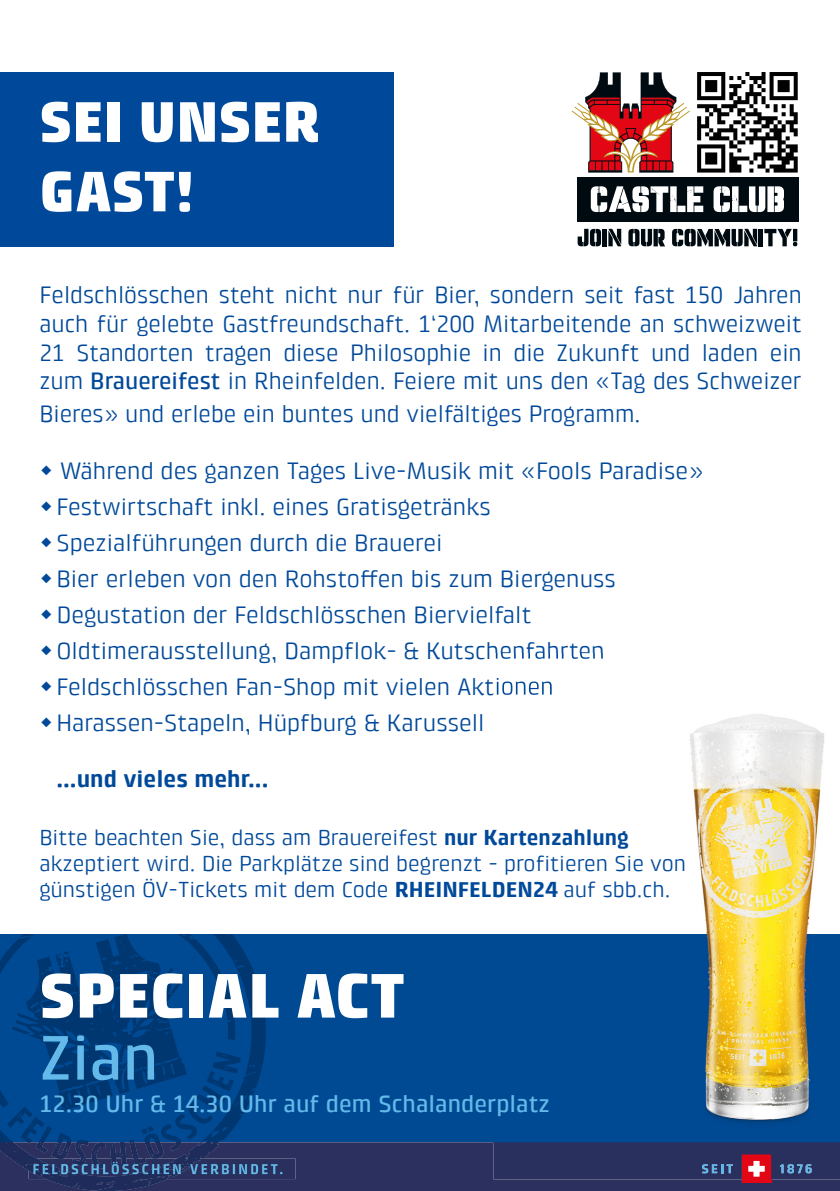
<style>
.page{position:relative;width:840px;height:1191px;background:#fff}
.page>*{position:absolute;margin:0;border:0;box-sizing:border-box;transform-origin:0 0}
.t1{font:900 64px "Klint Pro";color:#fff}
.t2{font:500 64px "Klint Pro";color:#63b9e9}
.t3{font:900 58px/69.6px "Klint Pro";color:#fff}
.t4{font:24px/36px "Klint Pro";color:#00499a;text-align:justify}
.t5{font:500 24px "Klint Pro";color:#63b9e9}
.t6{font:700 24px "Klint Pro";color:#00499a}
.t7{font:22px/26px "Klint Pro";color:#00499a}
.s1{font-weight:500}
.s2{font-weight:700}
</style>
<div class="page">
<div style="left:0;top:72px;width:393px;height:174px;background:#00499a"></div>
<div style="left:0;top:934px;width:839px;height:208px;background:#004a94"></div>
<svg style="left:0;top:934px;width:266px;height:208px"></svg>
<div style="left:219px;top:1142px;width:620px;height:49px;background:#2b305e"></div>
<svg style="left:0;top:1142px;width:219px;height:49px;background:#28315f"></svg>
<img style="left:203px;top:1158px;width:92px;height:21px">
<img style="left:28px;top:1158px;width:175px;height:21px">
<div style="left:741px;top:1154px;width:29px;height:28px;background:#e30614"></div>
<img style="left:493px;top:683px;width:346px;height:496px">
<img style="left:495px;top:653px;width:108px;height:6px">
<img style="left:493px;top:678px;width:58px;height:20px">
<img style="left:741px;top:1154px;width:29px;height:25px">
<img style="left:748px;top:1160px;width:16px;height:16px">
<svg style="left:779px;top:1164px;width:32px;height:9px"></svg>
<svg style="left:701px;top:1164px;width:31px;height:9px"></svg>
<svg style="left:577px;top:229px;width:23px;height:17px"></svg>
<hr style="left:602px;top:229px;width:4px;height:17px;background:#000b11">
<svg style="left:608px;top:229px;width:13px;height:17px"></svg>
<svg style="left:628px;top:229px;width:36px;height:17px"></svg>
<svg style="left:672px;top:229px;width:84px;height:17px"></svg>
<hr style="left:758px;top:229px;width:4px;height:17px;background:#000b11">
<svg style="left:764px;top:229px;width:32px;height:17px"></svg>
<svg style="left:571px;top:72px;width:118px;height:101px"></svg>
<div style="left:576px;top:177px;width:221px;height:44px;background:#000b11"></div>
<svg style="left:590px;top:186px;width:113px;height:26px"></svg>
<svg style="left:713px;top:186px;width:70px;height:26px"></svg>
<svg style="left:697px;top:72px;width:100px;height:101px"></svg>
<h2 class="t3" style="left:39px;top:88px;width:282px">SEI UNSER<br>GAST!</h2>
<p class="t4" style="left:39px;top:280px;width:763px;line-height:28.8px">Feldschlösschen steht nicht nur für Bier, sondern seit fast 150 Jahren auch für gelebte Gastfreundschaft. 1‘200 Mitarbeitende an schweizweit 21 Standorten tragen diese Philosophie in die Zukunft und laden ein zum <span class="s1">Brauereifest</span> in Rheinfelden. Feiere mit uns den «Tag des Schweizer</p>
<p class="t4" style="left:39px;top:395px;width:602px">Bieres» und erlebe ein buntes und vielfältiges Programm.</p>
<p class="t4" style="left:56px;top:452px;width:648px;text-align:left">Während des ganzen Tages Live-Musik mit «Fools Paradise» Festwirtschaft inkl. eines Gratisgetränks<br>Spezialführungen durch die Brauerei<br>Bier erleben von den Rohstoffen bis zum Biergenuss Degustation der Feldschlösschen Biervielfalt Oldtimerausstellung, Dampflok- &amp; Kutschenfahrten Feldschlösschen Fan-Shop mit vielen Aktionen Harassen-Stapeln, Hüpfburg &amp; Karussell</p>
<p class="t6" style="left:56px;top:765px;width:213px">...und vieles mehr...</p>
<p class="t7" style="left:39px;top:824px;width:648px">Bitte beachten Sie, dass am Brauereifest <span class="s2">nur Kartenzahlung </span>akzeptiert wird. Die Parkplätze sind begrenzt - profitieren Sie von günstigen ÖV-Tickets mit dem Code <span class="s2">RHEINFELDEN24</span> auf sbb.ch.</p>
<h1 class="t1" style="left:39px;top:959px;width:367px">SPECIAL ACT</h1>
<h1 class="t2" style="left:39px;top:1021px;width:121px">Zian</h1>
<p class="t5" style="left:39px;top:1090px;width:512px">12.30 Uhr &amp; 14.30 Uhr auf dem Schalanderplatz</p>
</div>
